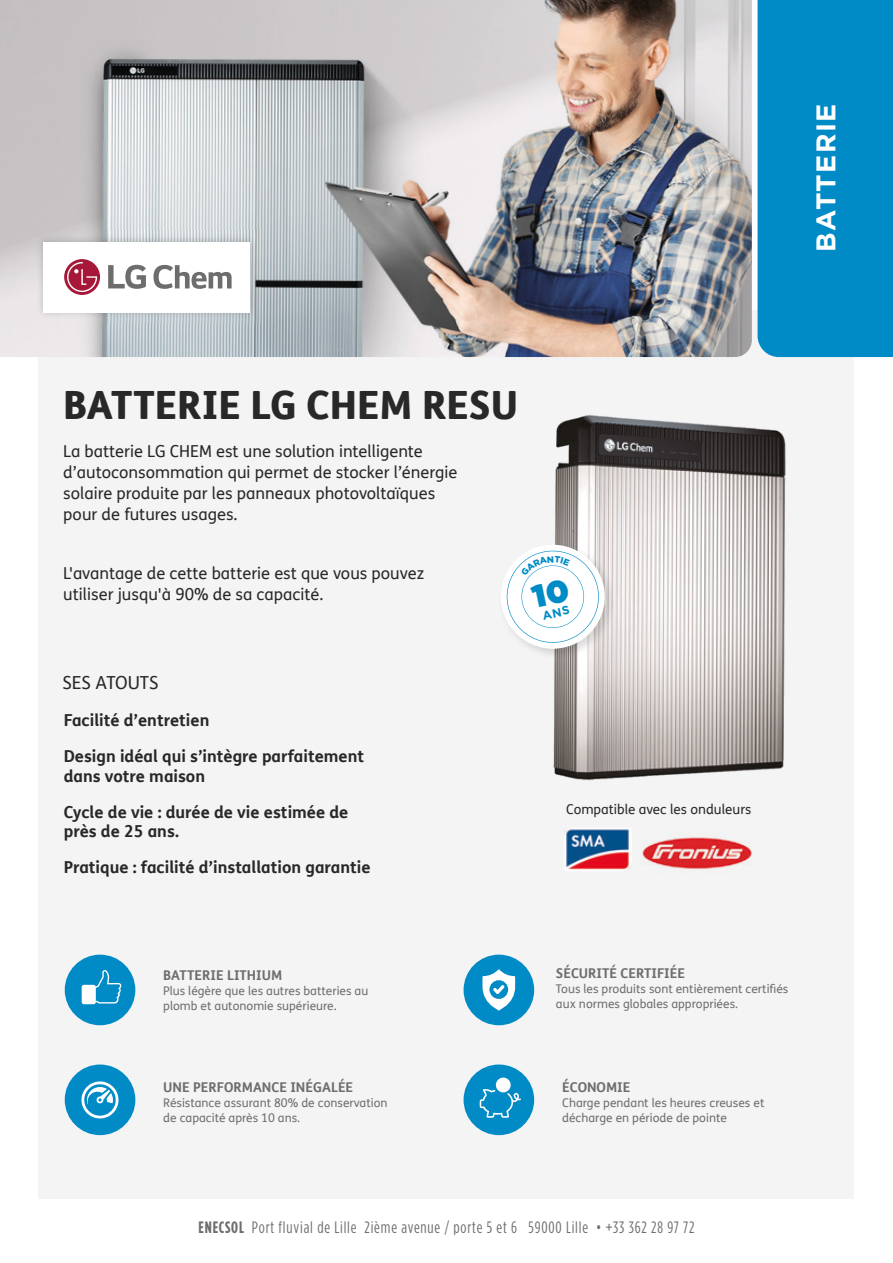
<style>
.page{position:relative;width:893px;height:1263px;background:#fff}
.page>*{position:absolute;margin:0;border:0;box-sizing:border-box;transform-origin:0 0}
.t1{font:800 39px "FS Me Pro";color:#282828}
.t2{font:700 33px "Gotham HTF";letter-spacing:.05em;color:#fff}
.t3{font:700 27px "Gotham HTF";letter-spacing:.05em;color:#fff}
.t4{font:18px "FS Me Pro";color:#282828}
.t5{font:16.5px/21px "FS Me Pro";color:#282828}
.t6{font:700 16.5px/36px "FS Me Pro";color:#282828}
.t7{font:condensed 16.5px "Gotham HTF";letter-spacing:.05em;color:#6e6e6e}
.t8{font:700 13.5px "FS Me Pro";color:#6e6e6e}
.t9{font:13.5px "FS Me Pro";color:#282828}
.t10{font:12px/15px "FS Me Pro";color:#6e6e6e}
.s1{font-weight:700}
</style>
<div class="page">
<div style="left:38px;top:310px;width:816px;height:889px;background:#f4f4f4"></div>
<div style="left:757px;top:0;width:136px;height:357px;background:#008bc6"></div>
<img style="left:0;top:0;width:752px;height:357px">
<img style="left:33px;top:231px;width:228px;height:92px">
<div style="left:43px;top:242px;width:207px;height:70px;background:#fff"></div>
<div style="left:65px;top:1064px;width:70px;height:71px;background:#008bc6;border-radius:50%"></div>
<svg style="left:81px;top:1081px;width:37px;height:37px"></svg>
<div style="left:464px;top:1064px;width:70px;height:71px;background:#008bc6;border-radius:50%"></div>
<svg style="left:480px;top:1089px;width:41px;height:29px"></svg>
<div style="left:496px;top:1077px;width:15px;height:15px;background:#fff;border-radius:50%"></div>
<div style="left:65px;top:955px;width:70px;height:70px;background:#008bc6;border-radius:50%"></div>
<svg style="left:82px;top:970px;width:39px;height:34px"></svg>
<div style="left:464px;top:955px;width:70px;height:70px;background:#008bc6;border-radius:50%"></div>
<svg style="left:482px;top:969px;width:33px;height:41px"></svg>
<svg style="left:64px;top:259px;width:36px;height:36px"></svg>
<svg style="left:67px;top:262px;width:30px;height:30px"></svg>
<svg style="left:108px;top:265px;width:38px;height:24px"></svg>
<svg style="left:153px;top:265px;width:79px;height:24px"></svg>
<img style="left:553px;top:415px;width:233px;height:366px">
<img style="left:564px;top:829px;width:66px;height:41px">
<img style="left:642px;top:837px;width:110px;height:32px">
<img style="left:524px;top:539px;width:95px;height:124px">
<div style="left:501px;top:545px;width:104px;height:104px;background:#fff;border-radius:50%"></div>
<svg style="left:507px;top:551px;width:92px;height:92px"></svg>
<h2 class="t2" style="left:805px;top:275px;width:183px;rotate:-90deg">MODULES</h2>
<h3 class="t3" style="left:810px;top:251px;width:149px;rotate:-90deg">BATTERIE</h3>
<h1 class="t1" style="left:63px;top:374px;width:457px">BATTERIE LG CHEM RESU</h1>
<h3 class="t5" style="left:63px;top:440px;width:396px">La batterie LG CHEM est une solution intelligente d’autoconsommation qui permet de stocker l’énergie solaire produite par les panneaux photovoltaïques pour de futures usages.</h3>
<h3 class="t5" style="left:63px;top:562px;width:362px">L'avantage de cette batterie est que vous pouvez utiliser jusqu'à 90% de sa capacité.</h3>
<h3 class="t4" style="left:62px;top:671px;width:97px">SES ATOUTS</h3>
<h3 class="t6" style="left:64px;top:702px;width:302px">Facilité d’entretien<br>Design idéal qui s’intègre parfaitement</h3>
<h3 class="t6" style="left:64px;top:757px;width:286px">dans votre maison<br>Cycle de vie : durée de vie estimée de</h3>
<h3 class="t6" style="left:64px;top:813px;width:308px">près de 25 ans.<br>Pratique : facilité d’installation garantie</h3>
<p class="t8" style="left:163px;top:964px;width:121px">BATTERIE LITHIUM</p>
<p class="t10" style="left:163px;top:983px;width:207px">Plus légère que les autres batteries au plomb et autonomie supérieure.</p>
<p class="t8" style="left:163px;top:1076px;width:191px">UNE PERFORMANCE INÉGALÉE</p>
<p class="t10" style="left:163px;top:1095px;width:226px">Résistance assurant 80% de conservation de capacité après 10 ans.</p>
<p class="t9" style="left:566px;top:800px;width:187px">Compatible avec les onduleurs</p>
<p class="t8" style="left:556px;top:963px;width:131px">SÉCURITÉ CERTIFIÉE</p>
<p class="t10" style="left:556px;top:981px;width:234px">Tous les produits sont entièrement certifiés aux normes globales appropriées.</p>
<p class="t8" style="left:562px;top:1076px;width:70px">ÉCONOMIE</p>
<p class="t10" style="left:562px;top:1095px;width:204px">Charge pendant les heures creuses et décharge en période de pointe</p>
<h3 class="t7" style="left:199px;top:1218px;width:497px"><span class="s1">ENECSOL</span> Port fluvial de Lille 2ième avenue / porte 5 et 6 59000 Lille • +33 362 28 97 72</h3>
</div>
